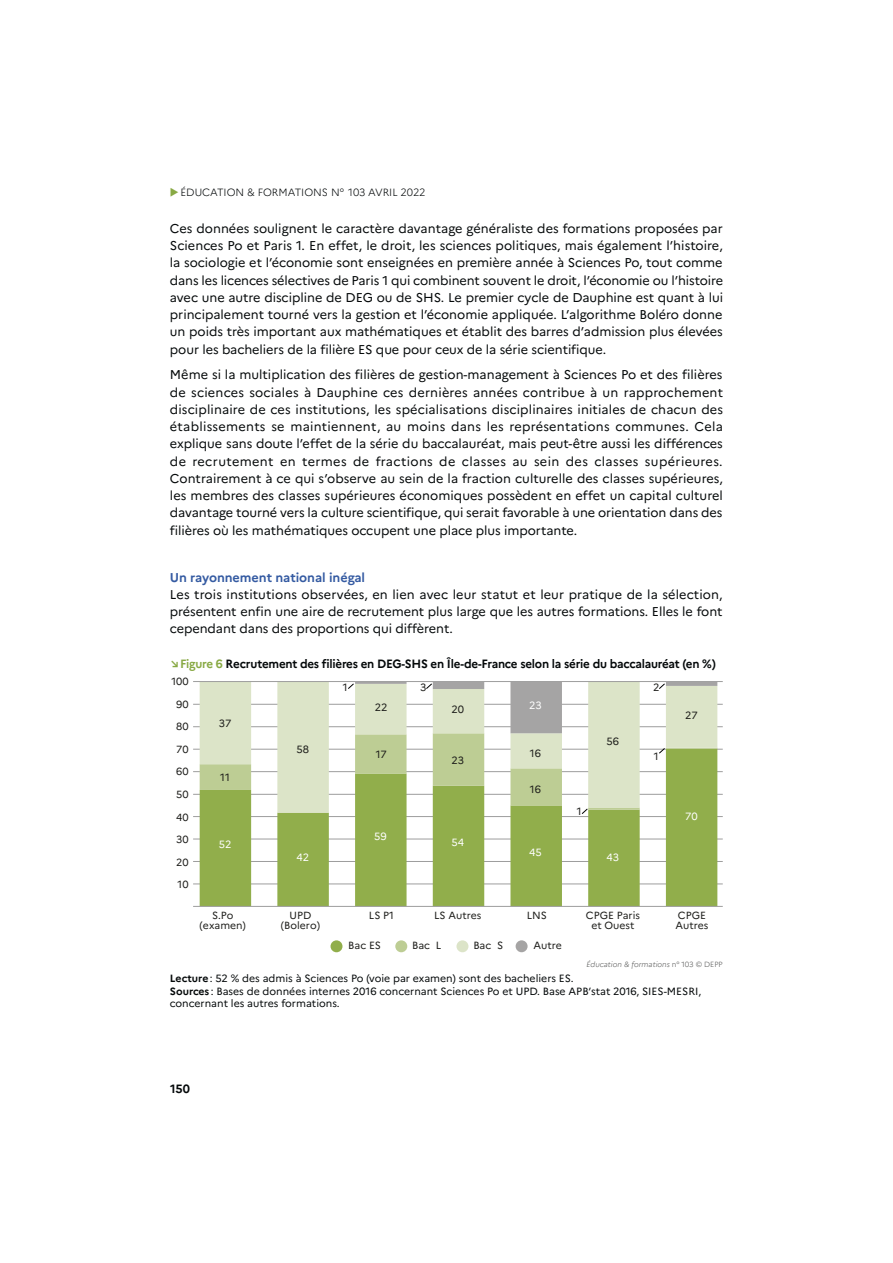
<style>
.page{position:relative;width:893px;height:1263px;background:#fff}
.page>*{position:absolute;margin:0;border:0;box-sizing:border-box;transform-origin:0 0}
.t1{font:12.75px/17.2px "Marianne";letter-spacing:-.005em;color:#040809;text-align:justify}
.t2{font:700 12.75px "Marianne";letter-spacing:-.005em;color:#355ba2}
.t3{font:700 12px "Marianne";letter-spacing:-.02em;color:#040809}
.t4{font:10.5px/12.6px "Marianne";color:#040809}
.t5{font:10.5px "Marianne";color:#1d1d1a}
.t6{font:300 10.5px "Marianne";color:#040809}
.t7{font:10.5px "Marianne";color:#fff}
.t8{font:10.35px/10.5px "Marianne";color:#1d1d1a;text-align:center}
.t9{font:italic 300 7.5px "Marianne";color:#555655}
.s1{color:#88a944}
.s2{font-style:normal}
.s3{font-weight:700}
</style>
<div class="page">
<hr style="left:193px;top:884px;width:530px;height:1px;background:#9d9d9d">
<hr style="left:193px;top:861px;width:530px;height:1px;background:#9d9d9d">
<hr style="left:193px;top:839px;width:530px;height:1px;background:#9d9d9d">
<hr style="left:193px;top:816px;width:530px;height:1px;background:#9d9d9d">
<hr style="left:193px;top:794px;width:530px;height:1px;background:#9d9d9d">
<hr style="left:193px;top:771px;width:530px;height:1px;background:#9d9d9d">
<hr style="left:193px;top:749px;width:530px;height:1px;background:#9d9d9d">
<hr style="left:193px;top:726px;width:530px;height:1px;background:#9d9d9d">
<hr style="left:193px;top:704px;width:530px;height:1px;background:#9d9d9d">
<svg style="left:200px;top:814px;width:517px;height:92px;fill:#91ae4b"></svg>
<hr style="left:193px;top:681px;width:530px;height:1px;background:#9d9d9d">
<div style="left:330px;top:940px;width:12px;height:12px;background:#91ae4b;border-radius:50%"></div>
<div style="left:395px;top:940px;width:12px;height:12px;background:#bdcd94;border-radius:50%"></div>
<div style="left:456px;top:940px;width:12px;height:12px;background:#dce4c8;border-radius:50%"></div>
<svg style="left:200px;top:682px;width:517px;height:132px"></svg>
<div style="left:516px;top:940px;width:11px;height:12px;background:#a5a4a4;border-radius:50%"></div>
<hr style="left:193px;top:906px;width:530px;height:1px;background:#9d9d9d">
<p class="t6" style="left:180px;top:188px;width:247px">ÉDUCATION &amp; FORMATIONS N° 103 AVRIL 2022</p>
<p class="t1" style="left:170px;top:221px;width:555px">Ces données soulignent le caractère davantage généraliste des formations proposées par Sciences Po et Paris 1. En effet, le droit, les sciences politiques, mais également l’histoire, la sociologie et l’économie sont enseignées en première année à Sciences Po, tout comme dans les licences sélectives de Paris 1 qui combinent souvent le droit, l’économie ou l’histoire avec une autre discipline de DEG ou de SHS. Le premier cycle de Dauphine est quant à lui principalement tourné vers la gestion et l’économie appliquée. L’algorithme Boléro donne un poids très important aux mathématiques et établit des barres d’admission plus élevées pour les bacheliers de la filière ES que pour ceux de la série scientifique.</p>
<p class="t1" style="left:170px;top:367px;width:555px">Même si la multiplication des filières de gestion-management à Sciences Po et des filières de sciences sociales à Dauphine ces dernières années contribue à un rapprochement disciplinaire de ces institutions, les spécialisations disciplinaires initiales de chacun des établissements se maintiennent, au moins dans les représentations communes. Cela explique sans doute l’effet de la série du baccalauréat, mais peut-être aussi les différences de recrutement en termes de fractions de classes au sein des classes supérieures.<br>Contrairement à ce qui s’observe au sein de la fraction culturelle des classes supérieures, les membres des classes supérieures économiques possèdent en effet un capital culturel davantage tourné vers la culture scientifique, qui serait favorable à une orientation dans des filières où les mathématiques occupent une place plus importante.</p>
<p class="t2" style="left:170px;top:572px;width:197px">Un rayonnement national inégal</p>
<p class="t1" style="left:170px;top:587px;width:554px">Les trois institutions observées, en lien avec leur statut et leur pratique de la sélection, présentent enfin une aire de recrutement plus large que les autres formations. Elles le font cependant dans des proportions qui diffèrent.</p>
<p class="t3" style="left:170px;top:659px;width:547px"><span class="s1">- Figure 6</span> Recrutement des filières en DEG-SHS en Île-de-France selon la série du baccalauréat (en %)</p>
<p class="t8" style="left:171px;top:677px;width:19px">100</p>
<p class="t5" style="left:343px;top:683px;width:6px">1</p>
<p class="t5" style="left:420px;top:683px;width:8px">3</p>
<p class="t5" style="left:653px;top:683px;width:8px">2</p>
<p class="t8" style="left:176px;top:700px;width:14px">90</p>
<p class="t8" style="left:176px;top:722px;width:14px">80</p>
<p class="t5" style="left:219px;top:719px;width:14px">37</p>
<p class="t5" style="left:375px;top:703px;width:14px">22</p>
<p class="t5" style="left:451px;top:705px;width:14px">20</p>
<p class="t7" style="left:529px;top:701px;width:14px">23</p>
<p class="t5" style="left:685px;top:711px;width:14px">27</p>
<p class="t8" style="left:176px;top:745px;width:14px">70</p>
<p class="t5" style="left:296px;top:745px;width:14px">58</p>
<p class="t5" style="left:376px;top:749px;width:13px">17</p>
<p class="t5" style="left:451px;top:756px;width:14px">23</p>
<p class="t5" style="left:530px;top:749px;width:13px">16</p>
<p class="t5" style="left:606px;top:736px;width:14px">56</p>
<p class="t5" style="left:654px;top:751px;width:6px">1</p>
<p class="t8" style="left:176px;top:767px;width:14px">60</p>
<p class="t5" style="left:220px;top:773px;width:11px">11</p>
<p class="t8" style="left:176px;top:790px;width:14px">50</p>
<p class="t5" style="left:530px;top:785px;width:13px">16</p>
<p class="t8" style="left:176px;top:812px;width:14px">40</p>
<p class="t5" style="left:577px;top:807px;width:6px">1</p>
<p class="t7" style="left:685px;top:812px;width:14px">70</p>
<p class="t8" style="left:176px;top:835px;width:14px">30</p>
<p class="t8" style="left:176px;top:858px;width:14px">20</p>
<p class="t7" style="left:219px;top:840px;width:14px">52</p>
<p class="t7" style="left:296px;top:853px;width:14px">42</p>
<p class="t7" style="left:374px;top:832px;width:14px">59</p>
<p class="t7" style="left:451px;top:838px;width:14px">54</p>
<p class="t7" style="left:529px;top:848px;width:14px">45</p>
<p class="t7" style="left:606px;top:853px;width:14px">43</p>
<p class="t8" style="left:178px;top:880px;width:13px">10</p>
<p class="t8" style="left:200px;top:911px;width:48px">S.Po (examen)</p>
<p class="t8" style="left:281px;top:911px;width:41px">UPD (Bolero)</p>
<p class="t8" style="left:369px;top:911px;width:27px">LS P1</p>
<p class="t8" style="left:434px;top:911px;width:49px">LS Autres</p>
<p class="t8" style="left:527px;top:911px;width:22px">LNS</p>
<p class="t8" style="left:586px;top:911px;width:56px">CPGE Paris et Ouest</p>
<p class="t8" style="left:675px;top:911px;width:35px;text-align:left">CPGE<br>Autres</p>
<p class="t5" style="left:348px;top:941px;width:34px">Bac ES</p>
<p class="t5" style="left:412px;top:941px;width:31px">Bac L</p>
<p class="t5" style="left:473px;top:941px;width:31px">Bac S</p>
<p class="t5" style="left:533px;top:941px;width:30px">Autre</p>
<p class="t9" style="left:587px;top:960px;width:138px">Éducation &amp; formations <span class="s2">n° 103 © DEPP</span></p>
<p class="t4" style="left:170px;top:973px;width:533px"><span class="s3">Lecture</span> : 52 % des admis à Sciences Po (voie par examen) sont des bacheliers ES.<br><span class="s3">Sources</span> : Bases de données internes 2016 concernant Sciences Po et UPD. Base APB’stat 2016, SIES-MESRI, concernant les autres formations.</p>
<p class="t3" style="left:170px;top:1083px;width:21px">150</p>
</div>
